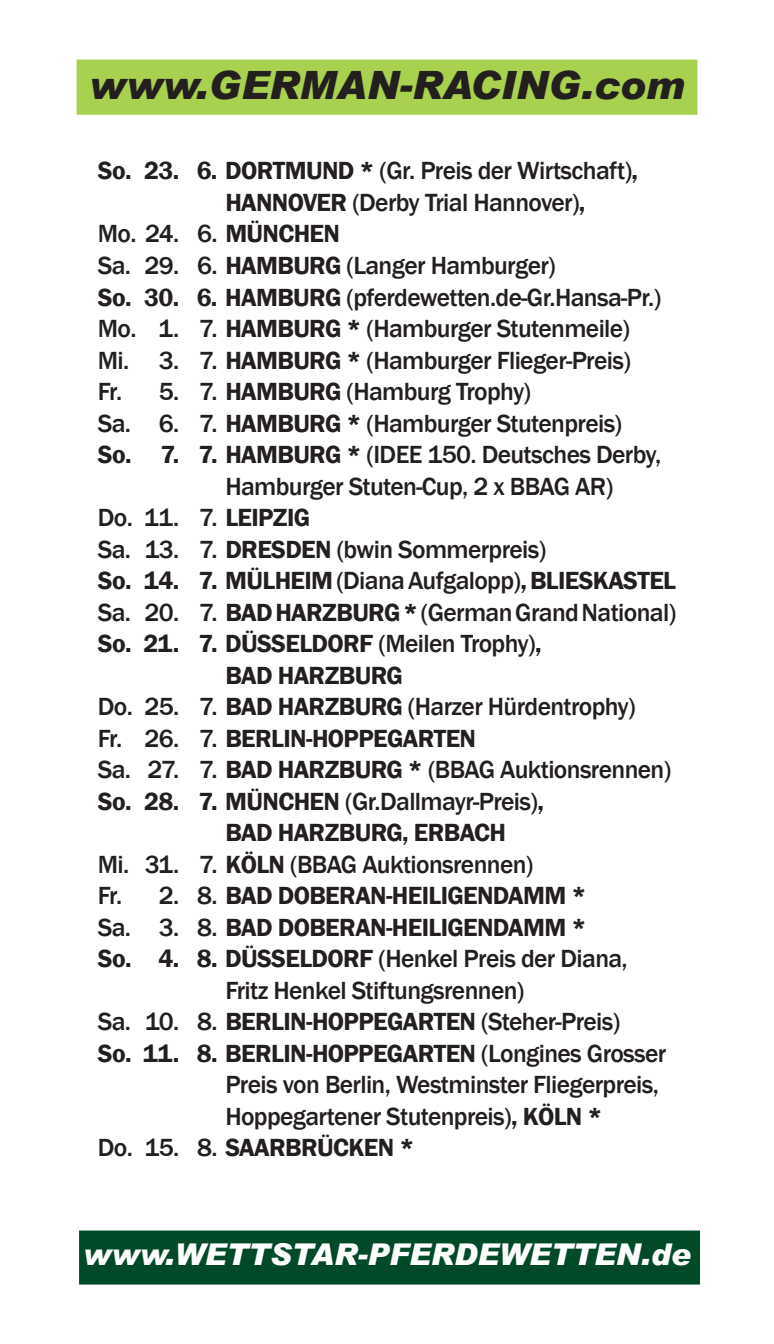
<style>
.page{position:relative;width:774px;height:1344px;background:#fff}
.page>*{position:absolute;margin:0;border:0;box-sizing:border-box;transform-origin:0 0}
.t1{font:italic 900 39px "Arial";color:#241f1f}
.t2{font:italic 900 30px "Arial";color:#fff}
.t3{font:500 25.5px "Franklin Gothic";letter-spacing:-.025em;color:#241f1f}
.t4{font:600 25.5px "Franklin Gothic";letter-spacing:-.025em;color:#241f1f}
.s1{font-weight:600}
.s2{font-weight:500}
</style>
<div class="page">
<div style="left:77px;top:60px;width:620px;height:55px;background:#a8d14f;border:3px solid #a8d14f"></div>
<div style="left:79px;top:1230px;width:621px;height:54px;background:#004a28;border:3px solid #004a28"></div>
<h1 class="t1" style="left:89px;top:61px;width:597px">www.GERMAN-RACING.com</h1>
<p class="t3" style="left:98px;top:155px;width:542px"><span class="s1">So. 23. 6. DORTMUND *</span> (Gr. Preis der Wirtschaft)<span class="s1">,</span></p>
<p class="t3" style="left:225px;top:187px;width:362px"><span class="s1">HANNOVER</span> (Derby Trial Hannover)<span class="s1">,</span></p>
<p class="t3" style="left:98px;top:218px;width:244px">Mo. 24. 6. <span class="s1">MÜNCHEN</span></p>
<p class="t3" style="left:98px;top:250px;width:459px">Sa. 29. 6. <span class="s1">HAMBURG</span> (Langer Hamburger)</p>
<p class="t3" style="left:98px;top:281px;width:565px"><span class="s1">So. 30. 6. HAMBURG</span> (pferdewetten.de-Gr.Hansa-Pr.)</p>
<p class="t3" style="left:98px;top:313px;width:534px">Mo. 1. 7. <span class="s1">HAMBURG *</span> (Hamburger Stutenmeile)</p>
<p class="t3" style="left:98px;top:344px;width:534px">Mi. 3. 7. <span class="s1">HAMBURG *</span> (Hamburger Flieger-Preis)</p>
<p class="t3" style="left:98px;top:376px;width:435px">Fr. 5. 7. <span class="s1">HAMBURG</span> (Hamburg Trophy)</p>
<p class="t3" style="left:98px;top:407px;width:526px">Sa. 6. 7. <span class="s1">HAMBURG *</span> (Hamburger Stutenpreis)</p>
<p class="t3" style="left:98px;top:439px;width:565px"><span class="s1">So. 7. 7. HAMBURG *</span> (IDEE 150. Deutsches Derby,</p>
<p class="t3" style="left:225px;top:470px;width:389px">Hamburger Stuten-Cup, 2 x BBAG AR)</p>
<p class="t3" style="left:98px;top:502px;width:214px">Do. 11. 7. <span class="s1">LEIPZIG</span></p>
<p class="t3" style="left:98px;top:533px;width:450px">Sa. 13. 7. <span class="s1">DRESDEN</span> (bwin Sommerpreis)</p>
<p class="t4" style="left:98px;top:565px;width:580px">So. 14. 7. MÜLHEIM <span class="s2">(Diana Aufgalopp)</span>,BLIESKASTEL</p>
<p class="t3" style="left:98px;top:596px;width:580px">Sa. 20. 7. <span class="s1">BAD HARZBURG *</span> (German Grand National)</p>
<p class="t4" style="left:98px;top:628px;width:445px">So. 21. 7. DÜSSELDORF <span class="s2">(Meilen Trophy)</span>,</p>
<p class="t4" style="left:225px;top:659px;width:179px">BAD HARZBURG</p>
<p class="t3" style="left:98px;top:691px;width:539px">Do. 25. 7. <span class="s1">BAD HARZBURG</span> (Harzer Hürdentrophy)</p>
<p class="t4" style="left:98px;top:722px;width:380px"><span class="s2">Fr. 26. 7.</span> BERLIN-HOPPEGARTEN</p>
<p class="t3" style="left:98px;top:754px;width:575px">Sa. 27. 7. <span class="s1">BAD HARZBURG *</span> (BBAG Auktionsrennen)</p>
<p class="t3" style="left:98px;top:785px;width:447px"><span class="s1">So. 28. 7. MÜNCHEN</span> (Gr.Dallmayr-Preis)<span class="s1">,</span></p>
<p class="t4" style="left:225px;top:817px;width:282px">BAD HARZBURG, ERBACH</p>
<p class="t3" style="left:98px;top:848px;width:437px">Mi. 31. 7. <span class="s1">KÖLN</span> (BBAG Auktionsrennen)</p>
<p class="t4" style="left:98px;top:880px;width:490px"><span class="s2">Fr. 2. 8.</span> BAD DOBERAN-HEILIGENDAMM *</p>
<p class="t4" style="left:98px;top:911px;width:490px"><span class="s2">Sa. 3. 8.</span> BAD DOBERAN-HEILIGENDAMM *</p>
<p class="t3" style="left:98px;top:943px;width:531px"><span class="s1">So. 4. 8. DÜSSELDORF</span> (Henkel Preis der Diana,</p>
<p class="t3" style="left:225px;top:974px;width:300px">Fritz Henkel Stiftungsrennen)</p>
<p class="t3" style="left:98px;top:1006px;width:524px">Sa. 10. 8. <span class="s1">BERLIN-HOPPEGARTEN</span> (Steher-Preis)</p>
<p class="t4" style="left:98px;top:1037px;width:570px">So. 11. 8. BERLIN-HOPPEGARTEN <span class="s2">(Longines Grosser</span></p>
<p class="t3" style="left:225px;top:1069px;width:435px">Preis von Berlin, Westminster Fliegerpreis,</p>
<p class="t3" style="left:225px;top:1100px;width:379px">Hoppegartener Stutenpreis)<span class="s1">, KÖLN *</span></p>
<p class="t4" style="left:98px;top:1132px;width:318px"><span class="s2">Do. 15. 8.</span> SAARBRÜCKEN *</p>
<p class="t2" style="left:83px;top:1236px;width:609px">www.WETTSTAR-PFERDEWETTEN.de</p>
</div>
